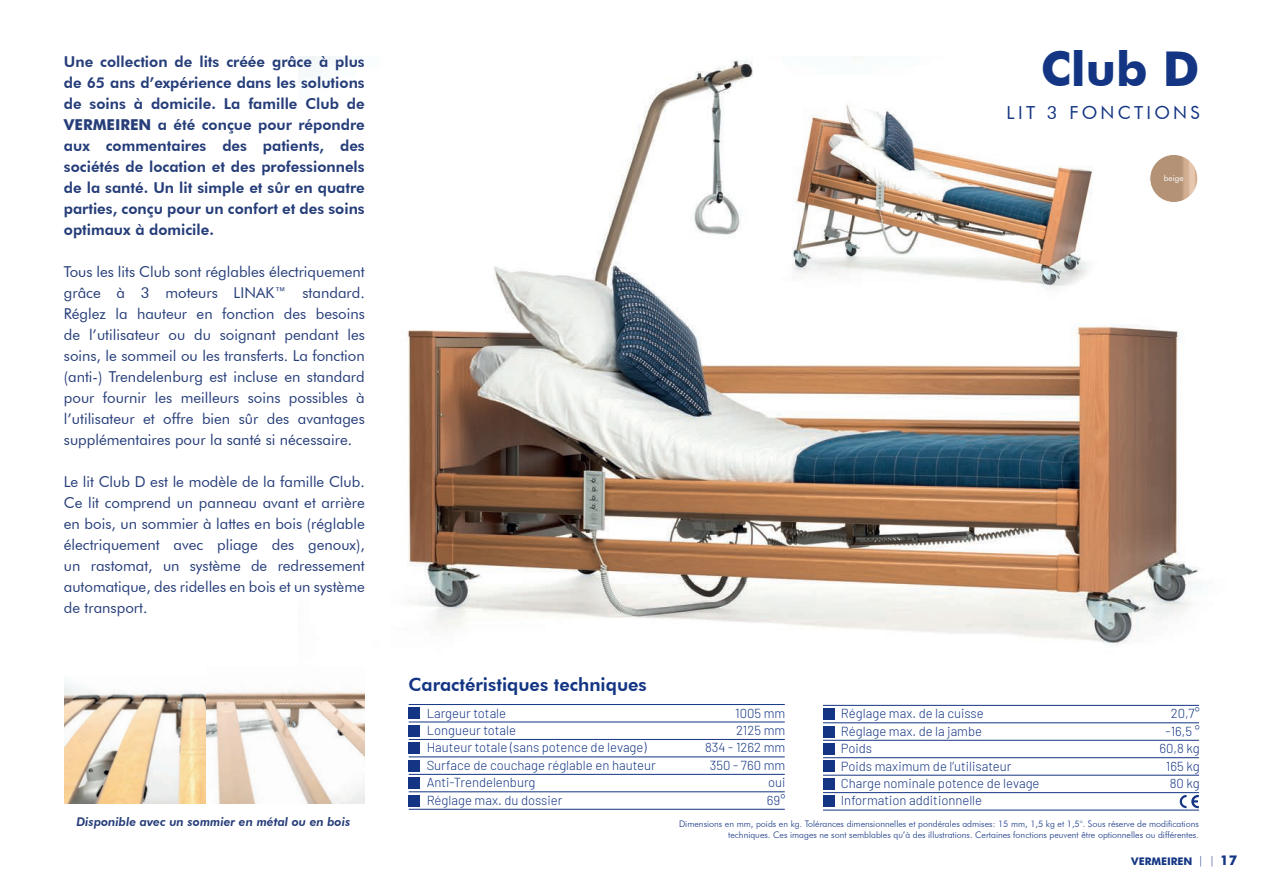
<style>
.page{position:relative;width:1263px;height:893px;background:#fff}
.page>*{position:absolute;margin:0;border:0;box-sizing:border-box;transform-origin:0 0}
.t1{font:700 48px "Futura BT";color:#133583}
.t2{font:800 18.15px "Futura BT";color:#133583}
.t3{font:18px "Futura BT";letter-spacing:.18em;color:#133583}
.t4{font:15px/21px "Futura BT";color:#253d79;text-align:justify}
.t5{font:800 15px/21px "Futura BT";color:#253d79;text-align:justify}
.t6{font:300 13.05px "Barlow";color:#133583}
.t7{font:italic 800 12px "Futura BT";color:#253d79}
.t8{font:700 10.5px "Futura BT";color:#133583}
.t9{font:300 9px "Futura BT";color:#133583}
.t10{font:8.1px "Futura BT";color:#fff}
.s1{font-weight:700}
.s2{font-weight:300}
.s3{font-size:13.5px}
</style>
<div class="page">
<img style="left:298px;top:56px;width:901px;height:590px">
<img style="left:771px;top:75px;width:366px;height:247px">
<div style="left:409px;top:708px;width:11px;height:11px;background:#133583"></div>
<div style="left:409px;top:725px;width:11px;height:11px;background:#133583"></div>
<div style="left:409px;top:742px;width:11px;height:12px;background:#133583"></div>
<div style="left:409px;top:760px;width:11px;height:11px;background:#133583"></div>
<div style="left:409px;top:777px;width:11px;height:12px;background:#133583"></div>
<div style="left:409px;top:795px;width:11px;height:11px;background:#133583"></div>
<hr style="left:409px;top:809px;width:376px;height:1px;background:#133583">
<hr style="left:409px;top:791px;width:376px;height:1px;background:#133583">
<hr style="left:409px;top:774px;width:376px;height:1px;background:#133583">
<hr style="left:409px;top:757px;width:376px;height:1px;background:#133583">
<hr style="left:409px;top:739px;width:376px;height:1px;background:#133583">
<hr style="left:409px;top:722px;width:376px;height:1px;background:#133583">
<hr style="left:409px;top:704px;width:376px;height:1px;background:#133583">
<div style="left:823px;top:708px;width:11px;height:12px;background:#133583"></div>
<div style="left:823px;top:726px;width:11px;height:11px;background:#133583"></div>
<div style="left:823px;top:743px;width:11px;height:12px;background:#133583"></div>
<div style="left:823px;top:761px;width:11px;height:11px;background:#133583"></div>
<div style="left:823px;top:778px;width:11px;height:12px;background:#133583"></div>
<div style="left:823px;top:796px;width:11px;height:11px;background:#133583"></div>
<hr style="left:823px;top:810px;width:376px;height:1px;background:#133583">
<hr style="left:823px;top:792px;width:376px;height:1px;background:#133583">
<hr style="left:823px;top:775px;width:376px;height:1px;background:#133583">
<hr style="left:823px;top:757px;width:376px;height:1px;background:#133583">
<hr style="left:823px;top:740px;width:376px;height:1px;background:#133583">
<hr style="left:823px;top:722px;width:376px;height:1px;background:#133583">
<hr style="left:823px;top:705px;width:376px;height:1px;background:#133583">
<svg style="left:1180px;top:795px;width:19px;height:13px"></svg>
<img style="left:1150px;top:154px;width:48px;height:48px;border-radius:24px">
<div style="left:1149px;top:154px;width:49px;height:49px;border:1px solid #fff;border-radius:50%"></div>
<img style="left:64px;top:682px;width:143px;height:121px">
<img style="left:207px;top:691px;width:158px;height:112px">
<p class="t5" style="left:64px;top:51px;width:302px">Une collection de lits créée grâce à plus de 65 ans d’expérience dans les solutions de soins à domicile. La famille Club de <span class="s1">VERMEIREN</span> a été conçue pour répondre aux commentaires des patients, des sociétés de location et des professionnels de la santé. Un lit simple et sûr en quatre parties, conçu pour un confort et des soins optimaux à domicile.</p>
<p class="t4" style="left:64px;top:261px;width:302px">Tous les lits Club sont réglables électriquement grâce à 3 moteurs LINAK™ standard.<br>Réglez la hauteur en fonction des besoins de l’utilisateur ou du soignant pendant les soins, le sommeil ou les transferts. La fonction (anti-) Trendelenburg est incluse en standard pour fournir les meilleurs soins possibles à l’utilisateur et offre bien sûr des avantages supplémentaires pour la santé si nécessaire.</p>
<p class="t4" style="left:64px;top:471px;width:302px">Le lit Club D est le modèle de la famille Club.<br>Ce lit comprend un panneau avant et arrière en bois, un sommier à lattes en bois (réglable électriquement avec pliage des genoux), un rastomat, un système de redressement automatique, des ridelles en bois et un système de transport.</p>
<p class="t7" style="left:76px;top:815px;width:276px">Disponible avec un sommier en métal ou en bois</p>
<p class="t1" style="left:1041px;top:40px;width:160px">Club D</p>
<p class="t3" style="left:1007px;top:102px;width:195px">LIT 3 FONCTIONS</p>
<p class="t10" style="left:1164px;top:173px;width:21px">beige</p>
<p class="t2" style="left:409px;top:673px;width:240px">Caractéristiques techniques</p>
<p class="t6" style="left:427px;top:703px;width:81px">Largeur totale</p>
<p class="t6" style="left:735px;top:703px;width:52px">1005 mm</p>
<p class="t6" style="left:427px;top:721px;width:91px">Longueur totale</p>
<p class="t6" style="left:736px;top:721px;width:51px">2125 mm</p>
<p class="t6" style="left:427px;top:738px;width:221px">Hauteur totale (sans potence de levage)</p>
<p class="t6" style="left:705px;top:738px;width:82px">834 - 1262 mm</p>
<p class="t6" style="left:427px;top:756px;width:231px">Surface de couchage réglable en hauteur</p>
<p class="t6" style="left:710px;top:756px;width:77px">350 - 760 mm</p>
<p class="t6" style="left:427px;top:773px;width:110px">Anti-Trendelenburg</p>
<p class="t6" style="left:768px;top:773px;width:19px">oui</p>
<p class="t6" style="left:427px;top:790px;width:137px">Réglage max. du dossier</p>
<p class="t6" style="left:767px;top:790px;width:20px">69°</p>
<p class="t6" style="left:841px;top:704px;width:144px">Réglage max. de la cuisse</p>
<p class="t6" style="left:1171px;top:704px;width:30px">20,7°</p>
<p class="t6" style="left:841px;top:722px;width:143px">Réglage max. de la jambe</p>
<p class="t6" style="left:1165px;top:722px;width:36px">-16,5 °</p>
<p class="t6" style="left:841px;top:739px;width:33px">Poids</p>
<p class="t6" style="left:1159px;top:739px;width:42px">60,8 kg</p>
<p class="t6" style="left:841px;top:756px;width:172px">Poids maximum de l’utilisateur</p>
<p class="t6" style="left:1166px;top:756px;width:35px">165 kg</p>
<p class="t6" style="left:841px;top:774px;width:200px">Charge nominale potence de levage</p>
<p class="t6" style="left:1170px;top:774px;width:32px">80 kg</p>
<p class="t6" style="left:841px;top:791px;width:143px">Information additionnelle</p>
<p class="t9" style="left:679px;top:818px;width:521px">Dimensions en mm, poids en kg. Tolérances dimensionnelles et pondérales admises: 15 mm, 1,5 kg et 1,5°. Sous réserve de modifications</p>
<p class="t9" style="left:728px;top:829px;width:472px">techniques. Ces images ne sont semblables qu’à des illustrations. Certaines fonctions peuvent être optionnelles ou différentes.</p>
<p class="t8" style="left:1131px;top:855px;width:107px">VERMEIREN <span class="s2">| |</span> <span class="s3">17</span></p>
</div>
